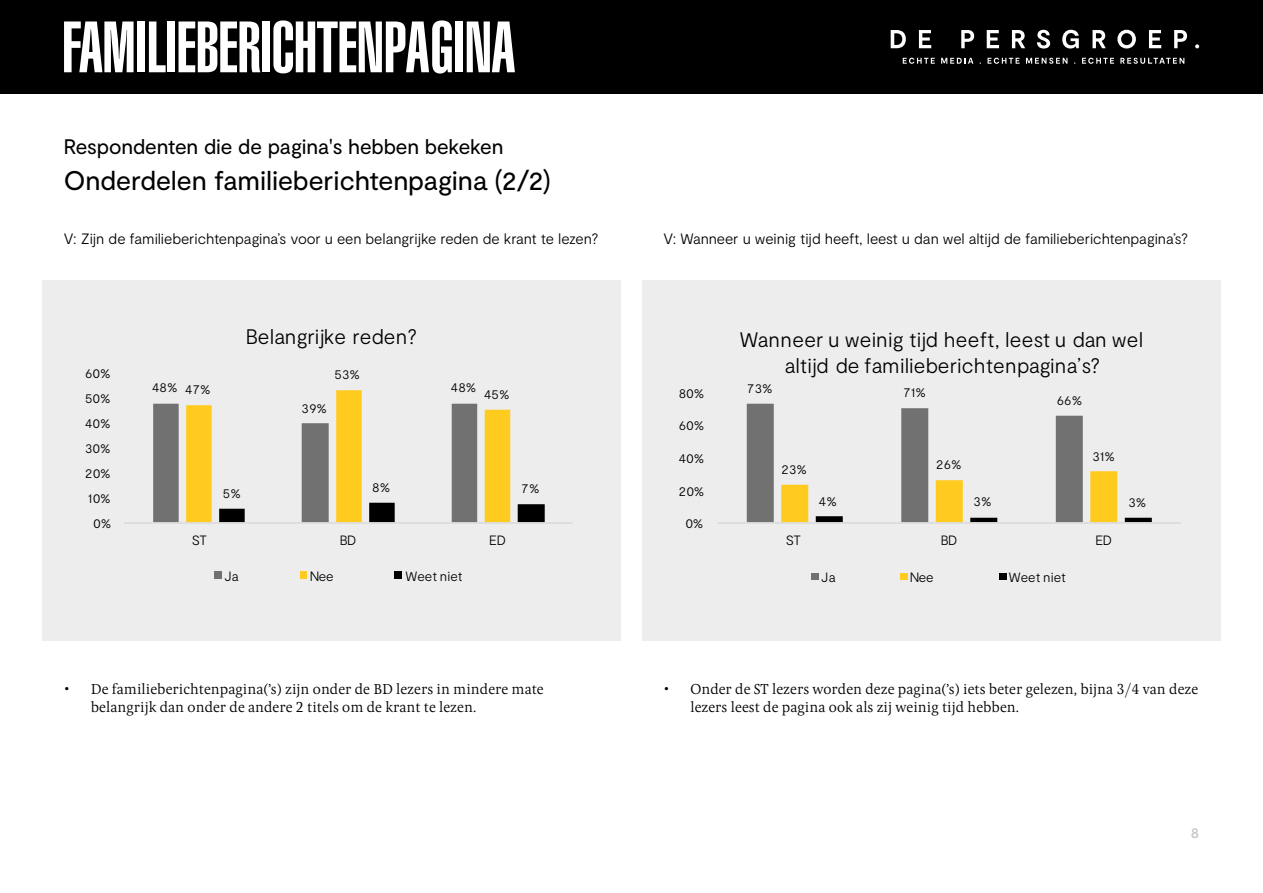
<style>
.page{position:relative;width:1263px;height:893px;background:#fff}
.page>*{position:absolute;margin:0;border:0;box-sizing:border-box;transform-origin:0 0}
.t1{font:900 extra-condensed 70.5px "Swiss 911 BT";color:#fff}
.t2{font:27px "Moderat";letter-spacing:-.005em;color:#000}
.t3{font:300 21px/25.5px "Moderat";letter-spacing:-.005em;color:#000;text-align:center}
.t4{font:21px "Moderat";letter-spacing:-.005em;color:#000}
.t5{font:300 15px/18px "Pona";color:#000}
.t6{font:300 15px "Moderat";letter-spacing:-.01em;color:#000}
.t7{font:500 15px "Moderat";color:#c6c6c6}
.t8{font:300 13.5px "Moderat";letter-spacing:.005em;color:#000}
</style>
<div class="page">
<div style="left:43px;top:280px;width:578px;height:360px;background:#ededed"></div>
<div style="left:642px;top:280px;width:578px;height:360px;background:#ededed"></div>
<svg style="left:153px;top:390px;width:392px;height:132px"></svg>
<hr style="left:124px;top:522px;width:448px;height:2px;background:#d9d9d9">
<div style="left:215px;top:572px;width:7px;height:7px;background:#717171"></div>
<div style="left:300px;top:572px;width:6px;height:7px;background:#ffcb1f"></div>
<div style="left:395px;top:572px;width:7px;height:7px;background:#000"></div>
<svg style="left:747px;top:404px;width:405px;height:118px"></svg>
<hr style="left:717px;top:522px;width:464px;height:2px;background:#d9d9d9">
<div style="left:811px;top:573px;width:8px;height:6px;background:#717171"></div>
<div style="left:900px;top:573px;width:7px;height:6px;background:#ffcb1f"></div>
<div style="left:999px;top:573px;width:7px;height:6px;background:#000"></div>
<div style="left:0;top:0;width:1263px;height:94px;background:#000"></div>
<svg style="left:903px;top:58px;width:32px;height:6px"></svg>
<svg style="left:941px;top:58px;width:32px;height:6px"></svg>
<svg style="left:987px;top:58px;width:32px;height:6px"></svg>
<svg style="left:1026px;top:58px;width:41px;height:6px"></svg>
<svg style="left:1082px;top:58px;width:32px;height:6px"></svg>
<svg style="left:1120px;top:58px;width:64px;height:6px"></svg>
<svg style="left:891px;top:30px;width:15px;height:18px"></svg>
<svg style="left:919px;top:30px;width:12px;height:18px"></svg>
<svg style="left:961px;top:30px;width:13px;height:18px"></svg>
<svg style="left:987px;top:30px;width:12px;height:18px"></svg>
<svg style="left:1012px;top:30px;width:13px;height:18px"></svg>
<svg style="left:1037px;top:30px;width:13px;height:19px"></svg>
<svg style="left:1062px;top:30px;width:17px;height:19px"></svg>
<svg style="left:1092px;top:30px;width:14px;height:18px"></svg>
<svg style="left:1117px;top:30px;width:19px;height:19px"></svg>
<svg style="left:1149px;top:30px;width:12px;height:18px"></svg>
<svg style="left:1174px;top:30px;width:13px;height:18px"></svg>
<svg style="left:1195px;top:44px;width:4px;height:4px"></svg>
<h1 class="t1" style="left:62px;top:9px;width:454px">FAMILIEBERICHTENPAGINA</h1>
<h3 class="t4" style="left:64px;top:134px;width:441px">Respondenten die de pagina's hebben bekeken</h3>
<h2 class="t2" style="left:64px;top:164px;width:489px">Onderdelen familieberichtenpagina (2/2)</h2>
<p class="t6" style="left:64px;top:230px;width:536px">V: Zijn de familieberichtenpagina’s voor u een belangrijke reden de krant te lezen?</p>
<p class="t6" style="left:663px;top:230px;width:526px">V: Wanneer u weinig tijd heeft, leest u dan wel altijd de familieberichtenpagina’s?</p>
<p class="t8" style="left:85px;top:365px;width:27px">60%</p>
<h3 class="t3" style="left:246px;top:324px;width:173px">Belangrijke reden?</h3>
<p class="t8" style="left:335px;top:366px;width:27px">53%</p>
<h3 class="t3" style="left:740px;top:327px;width:405px">Wanneer u weinig tijd heeft, leest u dan wel altijd de familieberichtenpagina’s?</h3>
<p class="t8" style="left:85px;top:390px;width:27px">50%</p>
<p class="t8" style="left:152px;top:379px;width:27px">48%</p>
<p class="t8" style="left:185px;top:381px;width:27px">47%</p>
<p class="t8" style="left:451px;top:379px;width:27px">48%</p>
<p class="t8" style="left:301px;top:400px;width:27px">39%</p>
<p class="t8" style="left:484px;top:386px;width:27px">45%</p>
<p class="t8" style="left:679px;top:385px;width:27px">80%</p>
<p class="t8" style="left:747px;top:380px;width:27px">73%</p>
<p class="t8" style="left:903px;top:384px;width:24px">71%</p>
<p class="t8" style="left:1057px;top:392px;width:27px">66%</p>
<p class="t8" style="left:85px;top:415px;width:27px">40%</p>
<p class="t8" style="left:679px;top:417px;width:27px">60%</p>
<p class="t8" style="left:85px;top:440px;width:27px">30%</p>
<p class="t8" style="left:85px;top:465px;width:27px">20%</p>
<p class="t8" style="left:679px;top:450px;width:27px">40%</p>
<p class="t8" style="left:781px;top:461px;width:27px">23%</p>
<p class="t8" style="left:936px;top:456px;width:27px">26%</p>
<p class="t8" style="left:1092px;top:448px;width:24px">31%</p>
<p class="t8" style="left:88px;top:490px;width:24px">10%</p>
<p class="t8" style="left:223px;top:485px;width:20px">5%</p>
<p class="t8" style="left:372px;top:479px;width:20px">8%</p>
<p class="t8" style="left:522px;top:480px;width:20px">7%</p>
<p class="t8" style="left:679px;top:483px;width:27px">20%</p>
<p class="t8" style="left:819px;top:493px;width:20px">4%</p>
<p class="t8" style="left:974px;top:493px;width:20px">3%</p>
<p class="t8" style="left:1128px;top:494px;width:20px">3%</p>
<p class="t8" style="left:93px;top:515px;width:20px">0%</p>
<p class="t8" style="left:685px;top:515px;width:20px">0%</p>
<p class="t8" style="left:192px;top:532px;width:17px">ST</p>
<p class="t8" style="left:340px;top:532px;width:18px">BD</p>
<p class="t8" style="left:489px;top:532px;width:18px">ED</p>
<p class="t8" style="left:786px;top:532px;width:17px">ST</p>
<p class="t8" style="left:941px;top:532px;width:18px">BD</p>
<p class="t8" style="left:1095px;top:532px;width:18px">ED</p>
<p class="t8" style="left:224px;top:568px;width:16px">Ja</p>
<p class="t8" style="left:310px;top:568px;width:25px">Nee</p>
<p class="t8" style="left:405px;top:568px;width:59px">Weet niet</p>
<p class="t8" style="left:821px;top:569px;width:16px">Ja</p>
<p class="t8" style="left:910px;top:569px;width:25px">Nee</p>
<p class="t8" style="left:1009px;top:569px;width:59px">Weet niet</p>
<p class="t5" style="left:91px;top:679px;width:454px;text-indent:-27px">• De familieberichtenpagina(’s) zijn onder de BD lezers in mindere mate belangrijk dan onder de andere 2 titels om de krant te lezen.</p>
<p class="t5" style="left:690px;top:679px;width:509px;text-indent:-27px">• Onder de ST lezers worden deze pagina(’s) iets beter gelezen, bijna 3/4 van deze lezers leest de pagina ook als zij weinig tijd hebben.</p>
<p class="t7" style="left:1191px;top:824px;width:10px">8</p>
</div>
